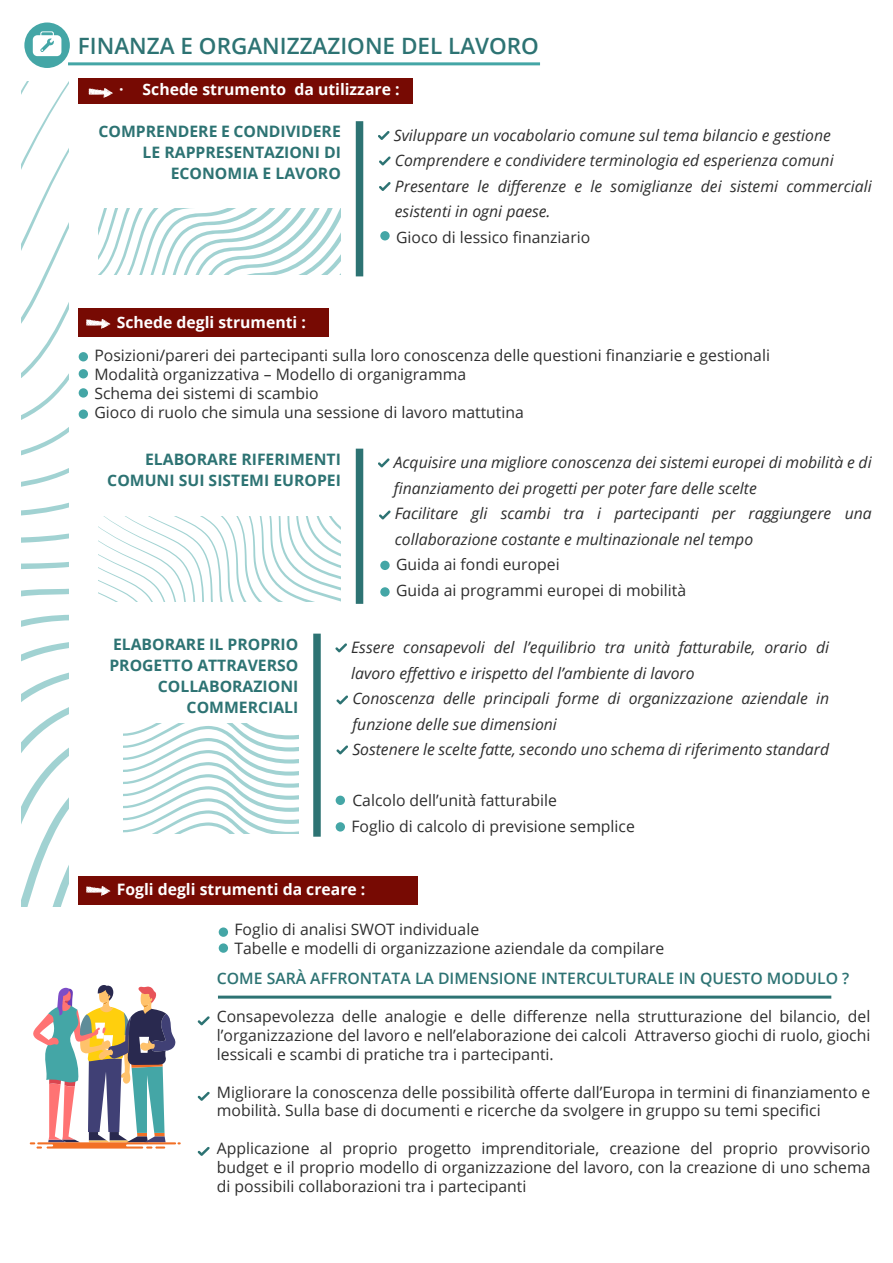
<style>
.page{position:relative;width:893px;height:1263px;background:#fff}
.page>*{position:absolute;margin:0;border:0;box-sizing:border-box;transform-origin:0 0}
.t1{font:600 22.5px "Open Sans";color:#2d7373}
.t2{font:15.75px/18.9px "Open Sans";color:#2e2e2e}
.t3{font:italic 15.75px/25.5px "Open Sans";color:#2e2e2e}
.t4{font:700 15.75px/21px "Open Sans";color:#2d7373;text-align:right}
.t5{font:700 15.75px "Open Sans";color:#fff}
.t6{font:600 15.75px "Open Sans";color:#2d7373}
</style>
<div class="page">
<div style="left:79px;top:876px;width:339px;height:29px;background:#770a03"></div>
<div style="left:79px;top:308px;width:250px;height:29px;background:#770a03"></div>
<div style="left:78px;top:79px;width:334px;height:25px;background:#770a03"></div>
<svg style="left:88px;top:88px;width:25px;height:10px"></svg>
<svg style="left:86px;top:886px;width:25px;height:10px"></svg>
<svg style="left:86px;top:319px;width:25px;height:10px"></svg>
<svg style="left:99px;top:208px;width:242px;height:66px"></svg>
<svg style="left:99px;top:517px;width:242px;height:85px"></svg>
<svg style="left:123px;top:724px;width:175px;height:110px"></svg>
<div style="left:356px;top:121px;width:7px;height:155px;background:#2d7373"></div>
<div style="left:356px;top:449px;width:7px;height:155px;background:#2d7373"></div>
<div style="left:313px;top:634px;width:8px;height:203px;background:#2d7373"></div>
<hr style="left:218px;top:995px;width:613px;height:3px;background:#2d7373">
<svg style="left:198px;top:1092px;width:12px;height:9px"></svg>
<svg style="left:198px;top:1016px;width:12px;height:9px"></svg>
<svg style="left:198px;top:1147px;width:12px;height:9px"></svg>
<svg style="left:378px;top:131px;width:12px;height:9px"></svg>
<svg style="left:378px;top:458px;width:12px;height:9px"></svg>
<svg style="left:335px;top:643px;width:12px;height:9px"></svg>
<svg style="left:379px;top:156px;width:12px;height:10px"></svg>
<svg style="left:379px;top:510px;width:12px;height:10px"></svg>
<svg style="left:336px;top:695px;width:12px;height:10px"></svg>
<svg style="left:336px;top:745px;width:12px;height:9px"></svg>
<svg style="left:379px;top:182px;width:12px;height:9px"></svg>
<div style="left:380px;top:231px;width:10px;height:9px;background:#44a6a6;border-radius:50%"></div>
<svg style="left:380px;top:587px;width:10px;height:10px"></svg>
<div style="left:336px;top:822px;width:9px;height:9px;background:#44a6a6;border-radius:50%"></div>
<div style="left:219px;top:927px;width:9px;height:10px;background:#44a6a6;border-radius:50%"></div>
<div style="left:219px;top:943px;width:9px;height:10px;background:#44a6a6;border-radius:50%"></div>
<div style="left:380px;top:561px;width:10px;height:9px;background:#44a6a6;border-radius:50%"></div>
<div style="left:336px;top:796px;width:9px;height:9px;background:#44a6a6;border-radius:50%"></div>
<div style="left:79px;top:352px;width:9px;height:9px;background:#44a6a6;border-radius:50%"></div>
<div style="left:79px;top:369px;width:9px;height:9px;background:#44a6a6;border-radius:50%"></div>
<div style="left:79px;top:388px;width:9px;height:10px;background:#44a6a6;border-radius:50%"></div>
<div style="left:79px;top:409px;width:9px;height:10px;background:#44a6a6;border-radius:50%"></div>
<svg style="left:30px;top:985px;width:151px;height:163px"></svg>
<svg style="left:21px;top:82px;width:47px;height:824px"></svg>
<svg style="left:21px;top:20px;width:52px;height:51px"></svg>
<div style="left:18px;top:17px;width:58px;height:57px;border:6px solid #fff;border-radius:50%"></div>
<svg style="left:33px;top:31px;width:28px;height:25px"></svg>
<hr style="left:68px;top:62px;width:472px;height:3px;background:#44a6a6">
<h1 class="t1" style="left:78px;top:31px;width:463px">FINANZA E ORGANIZZAZIONE DEL LAVORO</h1>
<p class="t5" style="left:119px;top:78px;width:282px">· Schede strumento da utilizzare :</p>
<p class="t4" style="left:99px;top:121px;width:244px">COMPRENDERE E CONDIVIDERE<br>LE RAPPRESENTAZIONI DI<br>ECONOMIA E LAVORO</p>
<p class="t3" style="left:394px;top:122px;width:479px">Sviluppare un vocabolario comune sul tema bilancio e gestione Comprendere e condividere terminologia ed esperienza comuni Presentare le differenze e le somiglianze dei sistemi commerciali esistenti in ogni paese.</p>
<p class="t2" style="left:396px;top:227px;width:196px">Gioco di lessico finanziario</p>
<p class="t5" style="left:117px;top:311px;width:191px">Schede degli strumenti :</p>
<p class="t2" style="left:94px;top:346px;width:677px">Posizioni/pareri dei partecipanti sulla loro conoscenza delle questioni finanziarie e gestionali Modalità organizzativa – Modello di organigramma<br>Schema dei sistemi di scambio<br>Gioco di ruolo che simula una sessione di lavoro mattutina</p>
<p class="t4" style="left:107px;top:448px;width:235px">ELABORARE RIFERIMENTI<br>COMUNI SUI SISTEMI EUROPEI</p>
<p class="t3" style="left:394px;top:449px;width:479px">Acquisire una migliore conoscenza dei sistemi europei di mobilità e di finanziamento dei progetti per poter fare delle scelte<br>Facilitare gli scambi tra i partecipanti per raggiungere una collaborazione costante e multinazionale nel tempo</p>
<p class="t2" style="left:396px;top:551px;width:292px;line-height:25.5px">Guida ai fondi europei<br>Guida ai programmi europei di mobilità</p>
<p class="t4" style="left:109px;top:633px;width:190px">ELABORARE IL PROPRIO<br>PROGETTO ATTRAVERSO<br>COLLABORAZIONI<br>COMMERCIALI</p>
<p class="t3" style="left:351px;top:634px;width:479px">Essere consapevoli del l’equilibrio tra unità fatturabile, orario di lavoro effettivo e irispetto del l’ambiente di lavoro<br>Conoscenza delle principali forme di organizzazione aziendale in funzione delle sue dimensioni<br>Sostenere le scelte fatte, secondo uno schema di riferimento standard</p>
<p class="t2" style="left:351px;top:787px;width:285px;line-height:25.5px">Calcolo dell’unità fatturabile<br>Foglio di calcolo di previsione semplice</p>
<p class="t5" style="left:117px;top:878px;width:250px">Fogli degli strumenti da creare :</p>
<p class="t2" style="left:234px;top:919px;width:431px">Foglio di analisi SWOT individuale<br>Tabelle e modelli di organizzazione aziendale da compilare</p>
<p class="t6" style="left:217px;top:968px;width:634px">COME SARÀ AFFRONTATA LA DIMENSIONE INTERCULTURALE IN QUESTO MODULO ?</p>
<p class="t2" style="left:217px;top:1006px;width:655px;text-align:justify">Consapevolezza delle analogie e delle differenze nella strutturazione del bilancio, del l’organizzazione del lavoro e nell’elaborazione dei calcoli Attraverso giochi di ruolo, giochi lessicali e scambi di pratiche tra i partecipanti.</p>
<p class="t2" style="left:217px;top:1082px;width:655px">Migliorare la conoscenza delle possibilità offerte dall’Europa in termini di finanziamento e mobilità. Sulla base di documenti e ricerche da svolgere in gruppo su temi specifici</p>
<p class="t2" style="left:217px;top:1139px;width:655px;text-align:justify">Applicazione al proprio progetto imprenditoriale, creazione del proprio provvisorio budget e il proprio modello di organizzazione del lavoro, con la creazione di uno schema di possibili collaborazioni tra i partecipanti</p>
</div>
